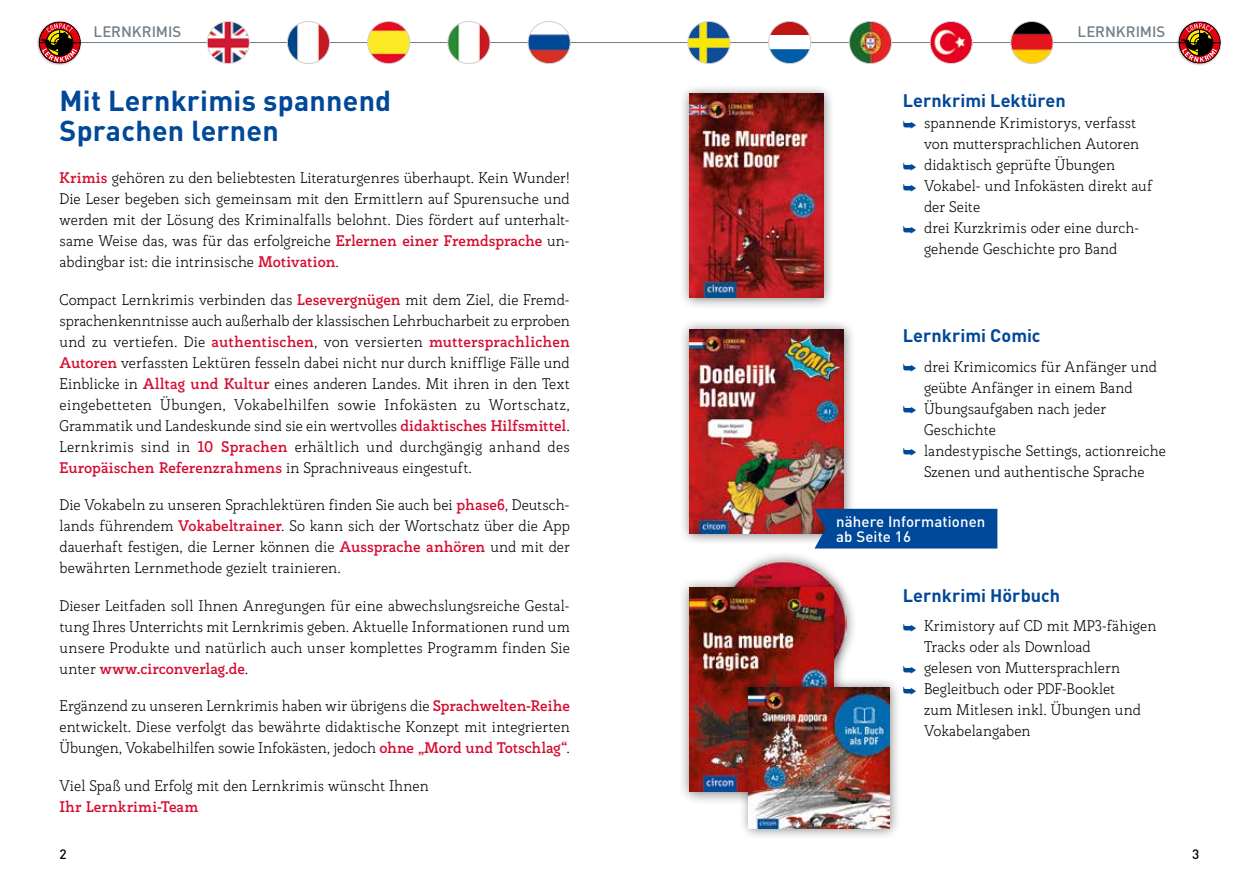
<style>
.page{position:relative;width:1259px;height:893px;background:#fff}
.page>*{position:absolute;margin:0;border:0;box-sizing:border-box;transform-origin:0 0}
.t1{font:700 28.5px/30px "DINOT";letter-spacing:.01em;color:#004899}
.t2{font:700 18px "DINOT";color:#004899}
.t3{font:300 15px/21px "Rogliano";letter-spacing:.005em;color:#000;text-align:justify}
.t4{font:700 15px "Rogliano";letter-spacing:-.005em;color:#d50c2f}
.t5{font:500 15px/15px "DINOT";letter-spacing:.01em;color:#fff}
.t6{font:500 15px "DINOT";color:#717e85}
.t7{font:500 13.5px "DINOT";color:#000}
.s1{font-weight:700;color:#d50c2f}
.s2{font-weight:300;color:#000}
.s3{color:#004899}
</style>
<div class="page">
<hr style="left:72px;top:42px;width:1123px;height:1px;background:#717e85">
<div style="left:1176px;top:21px;width:46px;height:45px;background:#000;opacity:.3"></div>
<svg style="left:1178px;top:22px;width:42px;height:41px;background:#9c5749"></svg>
<div style="left:37px;top:21px;width:45px;height:45px;background:#000;opacity:.3"></div>
<svg style="left:39px;top:22px;width:42px;height:41px;background:#9c5748"></svg>
<div style="left:679px;top:83px;width:156px;height:227px;background:#000;opacity:.5"></div>
<img style="left:689px;top:94px;width:134px;height:204px">
<div style="left:711px;top:551px;width:147px;height:142px;background:#000;opacity:.5"></div>
<img style="left:720px;top:560px;width:126px;height:17px">
<div style="left:678px;top:577px;width:168px;height:228px;background:#000;opacity:.5"></div>
<img style="left:689px;top:588px;width:144px;height:204px">
<div style="left:738px;top:677px;width:163px;height:163px;background:#000;opacity:.5"></div>
<img style="left:748px;top:687px;width:141px;height:141px">
<div style="left:679px;top:319px;width:176px;height:226px;background:#000;opacity:.5"></div>
<img style="left:689px;top:329px;width:154px;height:204px">
<div style="left:814px;top:509px;width:183px;height:40px;background:#004899"></div>
<img style="left:930px;top:21px;width:42px;height:43px;border-radius:21px">
<div style="left:930px;top:21px;width:42px;height:43px;border:1px solid #dadada;border-radius:50%"></div>
<svg style="left:769px;top:22px;width:41px;height:13px"></svg>
<div style="left:768px;top:35px;width:43px;height:14px;background:#fff"></div>
<svg style="left:769px;top:49px;width:41px;height:14px"></svg>
<div style="left:768px;top:21px;width:43px;height:43px;border:1px solid #cfd0d0;border-radius:50%"></div>
<img style="left:528px;top:21px;width:42px;height:43px;border-radius:21px">
<div style="left:528px;top:21px;width:42px;height:43px;border:1px solid #cfd0d0;border-radius:50%"></div>
<img style="left:688px;top:21px;width:42px;height:43px;border-radius:21px">
<div style="left:687px;top:21px;width:43px;height:43px;border:1px solid #cfd0d0;border-radius:50%"></div>
<img style="left:207px;top:21px;width:42px;height:43px;border-radius:21px">
<div style="left:207px;top:21px;width:42px;height:43px;border:1px solid #dadada;border-radius:50%"></div>
<img style="left:1010px;top:21px;width:43px;height:43px;border-radius:21px">
<div style="left:1010px;top:21px;width:43px;height:43px;border:1px solid #cfd0d0;border-radius:50%"></div>
<img style="left:287px;top:21px;width:42px;height:43px;border-radius:21px">
<div style="left:287px;top:21px;width:43px;height:43px;border:1px solid #cfd0d0;border-radius:50%"></div>
<img style="left:448px;top:21px;width:42px;height:43px;border-radius:21px">
<div style="left:448px;top:21px;width:42px;height:43px;border:1px solid #cfd0d0;border-radius:50%"></div>
<img style="left:367px;top:21px;width:43px;height:43px;border-radius:21px">
<div style="left:367px;top:21px;width:43px;height:43px;border:1px solid #cfd0d0;border-radius:50%"></div>
<img style="left:849px;top:21px;width:42px;height:43px;border-radius:21px">
<div style="left:849px;top:21px;width:42px;height:43px;border:1px solid #cfd0d0;border-radius:50%"></div>
<p class="t6" style="left:94px;top:22px;width:89px">LERNKRIMIS</p>
<p class="t6" style="left:1077px;top:22px;width:89px">LERNKRIMIS</p>
<h1 class="t1" style="left:60px;top:85px;width:333px">Mit Lernkrimis spannend<br>Sprachen lernen</h1>
<p class="t3" style="left:60px;top:167px;width:512px"><span class="s1">Krimis</span> gehören zu den beliebtesten Literaturgenres überhaupt. Kein Wunder!<br>Die Leser begeben sich gemeinsam mit den Ermittlern auf Spurensuche und werden mit der Lösung des Kriminalfalls belohnt. Dies fördert auf unterhalt&shy;same Weise das, was für das erfolgreiche <span class="s1">Erlernen einer Fremdsprache</span> un&shy;abdingbar ist: die intrinsische <span class="s1">Motivation</span>.</p>
<p class="t3" style="left:59px;top:289px;width:512px">Compact Lernkrimis verbinden das <span class="s1">Lesevergnügen</span> mit dem Ziel, die Fremd&shy;sprachenkenntnisse auch außerhalb der klassischen Lehrbucharbeit zu erproben und zu vertiefen. Die <span class="s1">authentischen</span>, von versierten <span class="s1">muttersprachlichen Autoren</span> verfassten Lektüren fesseln dabei nicht nur durch knifflige Fälle und Einblicke in <span class="s1">Alltag und Kultur</span> eines anderen Landes. Mit ihren in den Text eingebetteten Übungen, Vokabelhilfen sowie Infokästen zu Wortschatz, Grammatik und Landeskunde sind sie ein wertvolles <span class="s1">didaktisches Hilfsmittel</span>.<br>Lernkrimis sind in <span class="s1">10 Sprachen</span> erhältlich und durchgängig anhand des <span class="s1">Europäischen Referenzrahmens</span> in Sprachniveaus eingestuft.</p>
<p class="t3" style="left:59px;top:494px;width:512px">Die Vokabeln zu unseren Sprachlektüren finden Sie auch bei <span class="s1">phase6</span>, Deutsch&shy;lands führendem <span class="s1">Vokabeltrainer</span>. So kann sich der Wortschatz über die App dauerhaft festigen, die Lerner können die <span class="s1">Aussprache anhören</span> und mit der bewährten Lernmethode gezielt trainieren.</p>
<p class="t3" style="left:59px;top:595px;width:512px">Dieser Leitfaden soll Ihnen Anregungen für eine abwechslungsreiche Gestal&shy;tung Ihres Unterrichts mit Lernkrimis geben. Aktuelle Informationen rund um unsere Produkte und natürlich auch unser komplettes Programm finden Sie unter <span class="s1">www.circonverlag.de</span>.</p>
<p class="t3" style="left:59px;top:695px;width:512px">Ergänzend zu unseren Lernkrimis haben wir übrigens die <span class="s1">Sprachwelten-Reihe </span>entwickelt. Diese verfolgt das bewährte didaktische Konzept mit integrierten Übungen, Vokabelhilfen sowie Infokästen, jedoch <span class="s1">ohne</span></p>
<p class="t4" style="left:418px;top:748px;width:9px">”</p>
<p class="t4" style="left:424px;top:738px;width:147px">Mord und Totschlag“<span class="s2">.</span></p>
<p class="t3" style="left:59px;top:775px;width:371px">Viel Spaß und Erfolg mit den Lernkrimis wünscht Ihnen</p>
<p class="t4" style="left:59px;top:796px;width:140px">Ihr Lernkrimi-Team</p>
<p class="t2" style="left:902px;top:89px;width:164px">Lernkrimi Lektüren</p>
<p class="t3" style="left:902px;top:112px;width:235px"><span class="s3">➥</span> spannende Krimistorys, verfasst</p>
<p class="t3" style="left:924px;top:133px;width:217px">von muttersprachlichen Autoren</p>
<p class="t3" style="left:902px;top:154px;width:214px"><span class="s3">➥</span> didaktisch geprüfte Übungen</p>
<p class="t3" style="left:902px;top:175px;width:251px"><span class="s3">➥</span> Vokabel- und Infokästen direkt auf</p>
<p class="t3" style="left:924px;top:196px;width:58px">der Seite</p>
<p class="t3" style="left:902px;top:217px;width:238px"><span class="s3">➥</span> drei Kurzkrimis oder eine durch-</p>
<p class="t3" style="left:924px;top:238px;width:195px">gehende Geschichte pro Band</p>
<p class="t2" style="left:902px;top:324px;width:139px">Lernkrimi Comic</p>
<p class="t3" style="left:902px;top:356px;width:256px"><span class="s3">➥</span> drei Krimicomics für Anfänger und</p>
<p class="t3" style="left:924px;top:377px;width:210px">geübte Anfänger in einem Band</p>
<p class="t3" style="left:902px;top:398px;width:205px"><span class="s3">➥</span> Übungsaufgaben nach jeder</p>
<p class="t3" style="left:924px;top:419px;width:73px">Geschichte</p>
<p class="t3" style="left:902px;top:440px;width:265px"><span class="s3">➥</span> landestypische Settings, actionreiche</p>
<p class="t3" style="left:924px;top:461px;width:222px">Szenen und authentische Sprache</p>
<p class="t5" style="left:836px;top:514px;width:151px">nähere Informationen ab Seite 16</p>
<p class="t2" style="left:902px;top:583px;width:159px">Lernkrimi Hörbuch</p>
<p class="t3" style="left:902px;top:615px;width:255px"><span class="s3">➥</span> Krimistory auf CD mit MP3-fähigen</p>
<p class="t3" style="left:924px;top:636px;width:168px">Tracks oder als Download</p>
<p class="t3" style="left:902px;top:657px;width:219px"><span class="s3">➥</span> gelesen von Muttersprachlern</p>
<p class="t3" style="left:902px;top:678px;width:214px"><span class="s3">➥</span> Begleitbuch oder PDF-Booklet</p>
<p class="t3" style="left:924px;top:699px;width:218px">zum Mitlesen inkl. Übungen und</p>
<p class="t3" style="left:924px;top:720px;width:108px">Vokabelangaben</p>
<p class="t7" style="left:60px;top:845px;width:9px">2</p>
<p class="t7" style="left:1192px;top:845px;width:9px">3</p>
</div>
